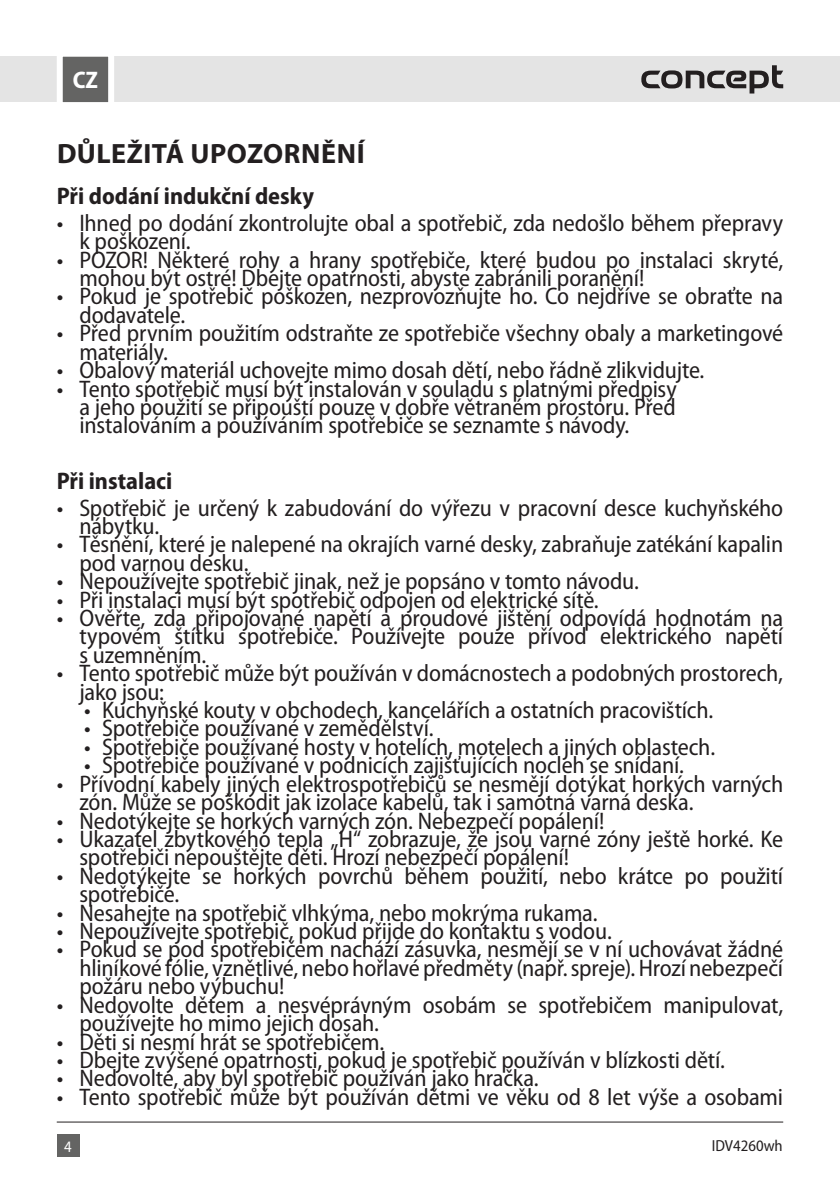
<style>
.page{position:relative;width:840px;height:1191px;background:#fff}
.page>*{position:absolute;margin:0;border:0;box-sizing:border-box;transform-origin:0 0}
.t1{font:700 28px "Myriad Pro";letter-spacing:.02em;color:#231f20}
.t2{font:semi-condensed 24px/18.4px "Myriad Pro";letter-spacing:-.005em;color:#231f20}
.t3{font:700 semi-condensed 24px "Myriad Pro";color:#231f20}
.t4{font:700 semi-condensed 24px "Myriad Pro";color:#fff}
.t5{font:semi-condensed 16px "Myriad Pro";color:#231f20}
.t6{font:semi-condensed 16px "Myriad Pro";color:#fff}
</style>
<div class="page">
<div style="left:0;top:57px;width:839px;height:45px;background:#e4e4e4"></div>
<div style="left:57px;top:1134px;width:22px;height:23px;background:#646463"></div>
<svg style="left:54px;top:56px;width:63px;height:47px;background:#909090"></svg>
<hr style="left:57px;top:1121px;width:725px;height:1px;background:#231f20">
<svg style="left:641px;top:65px;width:141px;height:28px"></svg>
<p class="t4" style="left:73px;top:67px;width:27px">CZ</p>
<p class="t1" style="left:57px;top:135px;width:309px">DŮLEŽITÁ UPOZORNĚNÍ</p>
<p class="t3" style="left:57px;top:182px;width:259px">Při dodání indukční desky</p>
<p class="t2" style="left:79px;top:214px;width:704px;text-indent:-23px">• Ihned po dodání zkontrolujte obal a spotřebič, zda nedošlo během přepravy k poškození.</p>
<p class="t2" style="left:79px;top:251px;width:705px;text-indent:-23px">• POZOR! Některé rohy a hrany spotřebiče, které budou po instalaci skryté, mohou být ostré! Dbejte opatrnosti, abyste zabránili poranění!</p>
<p class="t2" style="left:79px;top:288px;width:704px;text-indent:-23px">• Pokud je spotřebič poškozen, nezprovozňujte ho. Co nejdříve se obraťte na dodavatele.</p>
<p class="t2" style="left:79px;top:324px;width:705px;text-indent:-23px">• Před prvním použitím odstraňte ze spotřebiče všechny obaly a marketingové materiály.</p>
<p class="t2" style="left:57px;top:361px;width:649px">• Obalový materiál uchovejte mimo dosah dětí, nebo řádně zlikvidujte.</p>
<p class="t2" style="left:79px;top:380px;width:598px;text-align:justify;text-indent:-23px">• Tento spotřebič musí být instalován v souladu s platnými předpisy a jeho použití se připouští pouze v dobře větraném prostoru. Před instalováním a používáním spotřebiče se seznamte s návody.</p>
<p class="t3" style="left:57px;top:467px;width:117px">Při instalaci</p>
<p class="t2" style="left:79px;top:499px;width:705px;text-indent:-23px">• Spotřebič je určený k zabudování do výřezu v pracovní desce kuchyňského nábytku.</p>
<p class="t2" style="left:79px;top:535px;width:705px;text-indent:-23px">• Těsnění, které je nalepené na okrajích varné desky, zabraňuje zatékání kapalin pod varnou desku.</p>
<p class="t2" style="left:57px;top:572px;width:583px">• Nepoužívejte spotřebič jinak, než je popsáno v tomto návodu.</p>
<p class="t2" style="left:57px;top:591px;width:543px">• Při instalaci musí být spotřebič odpojen od elektrické sítě.</p>
<p class="t2" style="left:79px;top:609px;width:705px;text-align:justify;text-indent:-23px">• Ověřte, zda připojované napětí a proudové jištění odpovídá hodnotám na typovém štítku spotřebiče. Používejte pouze přívod elektrického napětí s uzemněním.</p>
<p class="t2" style="left:79px;top:664px;width:704px;text-indent:-23px">• Tento spotřebič může být používán v domácnostech a podobných prostorech, jako jsou:</p>
<p class="t2" style="left:84px;top:701px;width:630px">• Kuchyňské kouty v obchodech, kancelářích a ostatních pracovištích.</p>
<p class="t2" style="left:84px;top:719px;width:351px">• Spotřebiče používané v zemědělství.</p>
<p class="t2" style="left:84px;top:738px;width:632px">• Spotřebiče používané hosty v hotelích, motelech a jiných oblastech.</p>
<p class="t2" style="left:84px;top:756px;width:601px">• Spotřebiče používané v podnicích zajišťujících nocleh se snídaní.</p>
<p class="t2" style="left:79px;top:775px;width:705px;text-indent:-23px">• Přívodní kabely jiných elektrospotřebičů se nesmějí dotýkat horkých varných zón. Může se poškodit jak izolace kabelů, tak i samotná varná deska.</p>
<p class="t2" style="left:57px;top:812px;width:549px">• Nedotýkejte se horkých varných zón. Nebezpečí popálení!</p>
<p class="t2" style="left:79px;top:830px;width:704px;text-indent:-23px">• Ukazatel zbytkového tepla „H“ zobrazuje, že jsou varné zóny ještě horké. Ke spotřebiči nepouštějte děti. Hrozí nebezpečí popálení!</p>
<p class="t2" style="left:79px;top:867px;width:704px;text-indent:-23px">• Nedotýkejte se horkých povrchů během použití, nebo krátce po použití spotřebiče.</p>
<p class="t2" style="left:57px;top:904px;width:542px">• Nesahejte na spotřebič vlhkýma, nebo mokrýma rukama.</p>
<p class="t2" style="left:57px;top:922px;width:556px">• Nepoužívejte spotřebič, pokud přijde do kontaktu s vodou.</p>
<p class="t2" style="left:79px;top:940px;width:705px;text-align:justify;text-indent:-23px">• Pokud se pod spotřebičem nachází zásuvka, nesmějí se v ní uchovávat žádné hliníkové fólie, vznětlivé, nebo hořlavé předměty (např. spreje). Hrozí nebezpečí požáru nebo výbuchu!</p>
<p class="t2" style="left:79px;top:996px;width:704px;text-indent:-23px">• Nedovolte dětem a nesvéprávným osobám se spotřebičem manipulovat, používejte ho mimo jejich dosah.</p>
<p class="t2" style="left:57px;top:1032px;width:329px">• Děti si nesmí hrát se spotřebičem.</p>
<p class="t2" style="left:57px;top:1051px;width:669px">• Dbejte zvýšené opatrnosti, pokud je spotřebič používán v blízkosti dětí.</p>
<p class="t2" style="left:57px;top:1069px;width:483px">• Nedovolte, aby byl spotřebič používán jako hračka.</p>
<p class="t2" style="left:57px;top:1088px;width:727px">• Tento spotřebič může být používán dětmi ve věku od 8 let výše a osobami</p>
<p class="t6" style="left:64px;top:1138px;width:9px">4</p>
<p class="t5" style="left:711px;top:1136px;width:73px">IDV4260wh</p>
</div>
